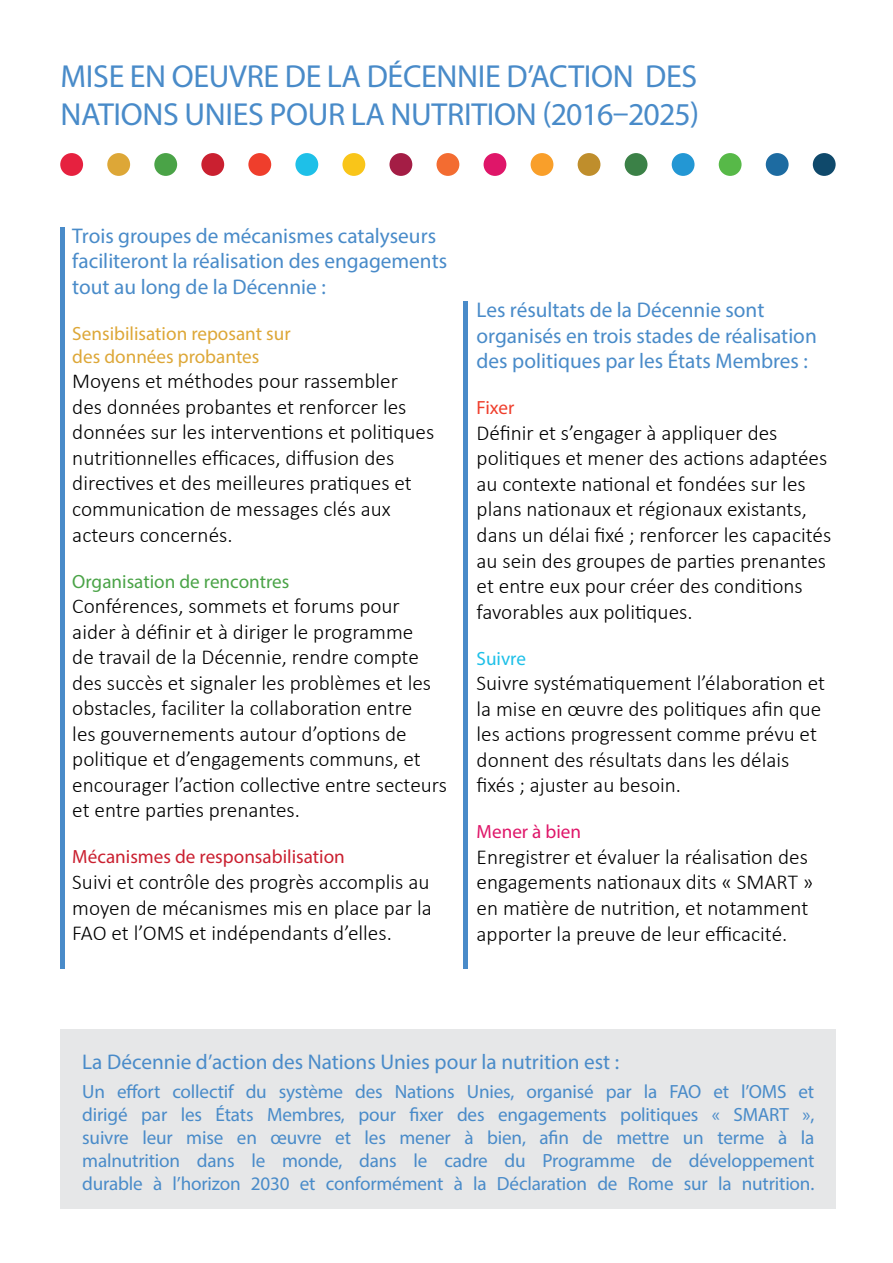
<style>
.page{position:relative;width:893px;height:1263px;background:#fff}
.page>*{position:absolute;margin:0;border:0;box-sizing:border-box;transform-origin:0 0}
.t1{font:31.95px/38.2px "Myriad Pro";letter-spacing:-.01em;color:#498bc9}
.t2{font:300 21.3px/25.5px "Calibri";color:#000}
.t3{font:21.3px/25.5px "Myriad Pro";color:#498bc9}
.t4{font:19.2px/23px "Myriad Pro";letter-spacing:-.01em;color:#498bc9;text-align:justify}
.t5{font:19.2px/23px "Myriad Pro";color:#dda737}
.t6{font:19.2px "Myriad Pro";color:#ca2030}
.t7{font:19.2px "Myriad Pro";color:#4aa347}
.t8{font:19.2px "Myriad Pro";color:#df1669}
.t9{font:19.2px "Myriad Pro";color:#1ec0e8}
.t10{font:19.2px "Myriad Pro";letter-spacing:-.005em;color:#ef3e2c}
</style>
<div class="page">
<div style="left:60px;top:227px;width:5px;height:742px;background:#498bc9"></div>
<div style="left:463px;top:301px;width:5px;height:668px;background:#498bc9"></div>
<div style="left:60px;top:153px;width:23px;height:23px;background:#e6213f;border-radius:50%"></div>
<div style="left:107px;top:153px;width:23px;height:23px;background:#dda737;border-radius:50%"></div>
<div style="left:154px;top:153px;width:23px;height:23px;background:#4aa347;border-radius:50%"></div>
<div style="left:201px;top:153px;width:23px;height:23px;background:#ca2030;border-radius:50%"></div>
<div style="left:248px;top:153px;width:23px;height:23px;background:#ef3e2c;border-radius:50%"></div>
<div style="left:295px;top:153px;width:23px;height:23px;background:#1ec0e8;border-radius:50%"></div>
<div style="left:342px;top:153px;width:23px;height:23px;background:#f9c519;border-radius:50%"></div>
<div style="left:389px;top:153px;width:23px;height:23px;background:#a41d45;border-radius:50%"></div>
<div style="left:436px;top:153px;width:23px;height:23px;background:#f36c31;border-radius:50%"></div>
<div style="left:484px;top:153px;width:22px;height:23px;background:#df1669;border-radius:50%"></div>
<div style="left:531px;top:153px;width:22px;height:23px;background:#f99f2a;border-radius:50%"></div>
<div style="left:578px;top:153px;width:22px;height:23px;background:#bf8e2c;border-radius:50%"></div>
<div style="left:625px;top:153px;width:22px;height:23px;background:#3b8147;border-radius:50%"></div>
<div style="left:672px;top:153px;width:22px;height:23px;background:#2397d4;border-radius:50%"></div>
<div style="left:719px;top:153px;width:23px;height:23px;background:#57b948;border-radius:50%"></div>
<div style="left:766px;top:153px;width:23px;height:23px;background:#1d6ba1;border-radius:50%"></div>
<div style="left:813px;top:153px;width:23px;height:23px;background:#0f496b;border-radius:50%"></div>
<div style="left:60px;top:1030px;width:776px;height:179px;background:#e6e7e8"></div>
<h1 class="t1" style="left:61px;top:56px;width:640px">MISE EN OEUVRE DE LA DÉCENNIE D’ACTION DES<br>NATIONS UNIES POUR LA NUTRITION (2016–2025)</h1>
<p class="t3" style="left:72px;top:222px;width:376px">Trois groupes de mécanismes catalyseurs faciliteront la réalisation des engagements tout au long de la Décennie :</p>
<p class="t5" style="left:72px;top:322px;width:220px">Sensibilisation reposant sur des données probantes</p>
<p class="t2" style="left:72px;top:368px;width:363px">Moyens et méthodes pour rassembler<br>des données probantes et renforcer les données sur les interventions et politiques nutritionnelles efficaces, diffusion des directives et des meilleures pratiques et communication de messages clés aux acteurs concernés.</p>
<p class="t7" style="left:72px;top:569px;width:219px">Organisation de rencontres</p>
<p class="t2" style="left:72px;top:593px;width:376px">Conférences, sommets et forums pour aider à définir et à diriger le programme<br>de travail de la Décennie, rendre compte des succès et signaler les problèmes et les obstacles, faciliter la collaboration entre<br>les gouvernements autour d’options de politique et d’engagements communs, et encourager l’action collective entre secteurs et entre parties prenantes.</p>
<p class="t6" style="left:72px;top:845px;width:274px">Mécanismes de responsabilisation</p>
<p class="t2" style="left:72px;top:869px;width:361px;text-align:justify">Suivi et contrôle des progrès accomplis au moyen de mécanismes mis en place par la FAO et l’OMS et indépendants d’elles.</p>
<p class="t3" style="left:477px;top:297px;width:342px">Les résultats de la Décennie sont organisés en trois stades de réalisation des politiques par les États Membres :</p>
<p class="t10" style="left:477px;top:396px;width:39px">Fixer</p>
<p class="t2" style="left:477px;top:420px;width:356px">Définir et s’engager à appliquer des politiques et mener des actions adaptées au contexte national et fondées sur les plans nationaux et régionaux existants, dans un délai fixé ; renforcer les capacités au sein des groupes de parties prenantes et entre eux pour créer des conditions favorables aux politiques.</p>
<p class="t9" style="left:477px;top:646px;width:51px">Suivre</p>
<p class="t2" style="left:477px;top:670px;width:350px">Suivre systématiquement l’élaboration et la mise en œuvre des politiques afin que les actions progressent comme prévu et donnent des résultats dans les délais fixés ; ajuster au besoin.</p>
<p class="t8" style="left:477px;top:820px;width:106px">Mener à bien</p>
<p class="t2" style="left:477px;top:844px;width:338px">Enregistrer et évaluer la réalisation des engagements nationaux dits « SMART » en matière de nutrition, et notamment apporter la preuve de leur efficacité.</p>
<p class="t3" style="left:82px;top:1049px;width:538px">La Décennie d’action des Nations Unies pour la nutrition est :</p>
<p class="t4" style="left:82px;top:1080px;width:734px">Un effort collectif du système des Nations Unies, organisé par la FAO et l’OMS et dirigé par les États Membres, pour fixer des engagements politiques « SMART », suivre leur mise en œuvre et les mener à bien, afin de mettre un terme à la malnutrition dans le monde, dans le cadre du Programme de développement durable à l’horizon 2030 et conformément à la Déclaration de Rome sur la nutrition.</p>
</div>
